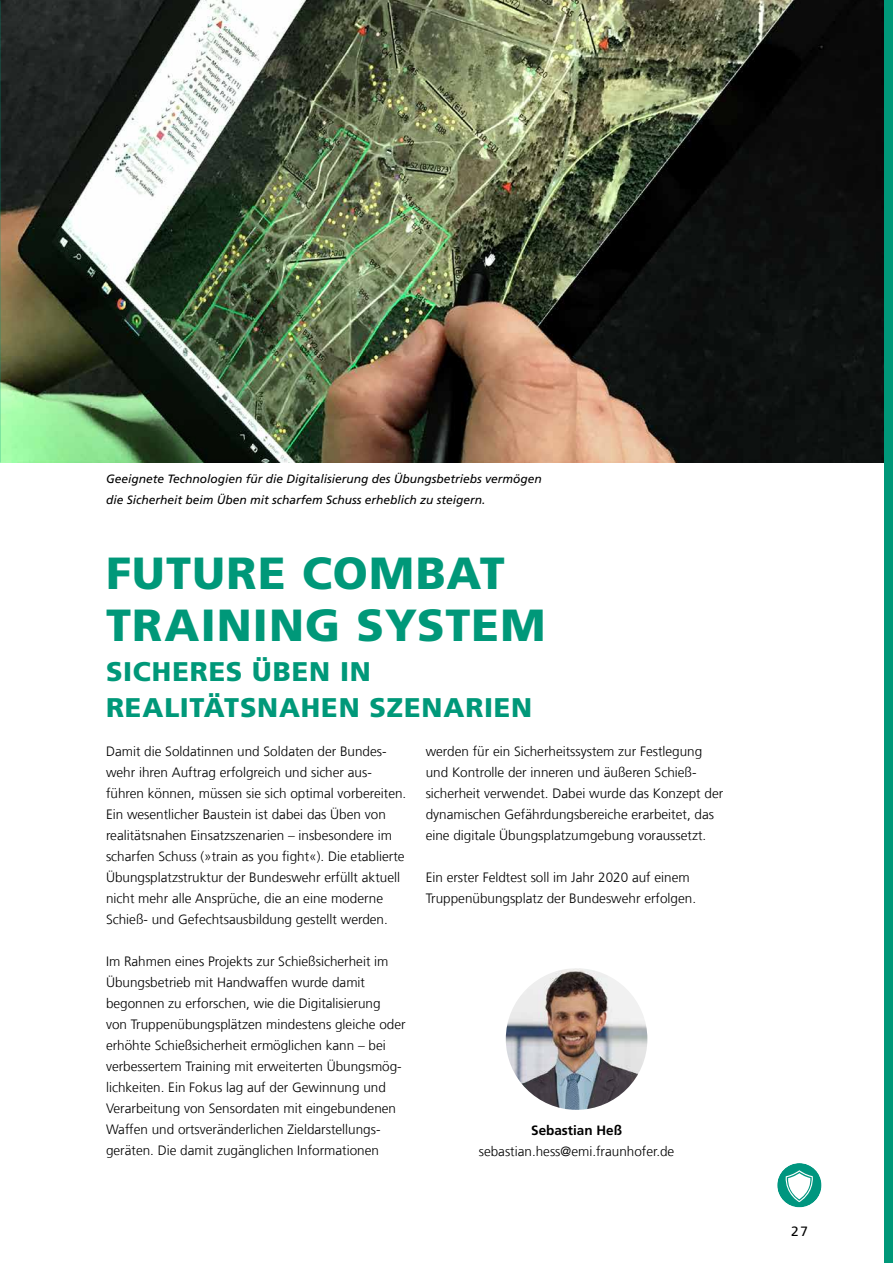
<style>
.page{position:relative;width:893px;height:1263px;background:#fff}
.page>*{position:absolute;margin:0;border:0;box-sizing:border-box;transform-origin:0 0}
.t1{font:900 45px/52.5px "Frutiger LT Com";letter-spacing:.025em;color:#009879}
.t2{font:900 27px/36px "Frutiger LT Com";letter-spacing:.03em;color:#009879}
.t3{font:300 13.5px/21px "Frutiger LT Com";color:#000}
.t4{font:700 13.5px "Frutiger LT Com";color:#000}
.t5{font:13.5px "Frutiger LT Com";color:#000}
.t6{font:italic 12px/21px "Frutiger LT Com";color:#000}
</style>
<div class="page">
<img style="left:1px;top:0;width:883px;height:462px">
<img style="left:0;top:0;width:1px;height:462px">
<div style="left:884px;top:0;width:9px;height:1263px;background:#009879"></div>
<div style="left:777px;top:1163px;width:44px;height:44px;background:#00967f;border-radius:50%"></div>
<svg style="left:786px;top:1170px;width:27px;height:32px"></svg>
<img style="left:506px;top:968px;width:141px;height:142px;border-radius:71px">
<p class="t6" style="left:106px;top:468px;width:437px">Geeignete Technologien für die Digitalisierung des Übungsbetriebs vermögen die Sicherheit beim Üben mit scharfem Schuss erheblich zu steigern.</p>
<h1 class="t1" style="left:106px;top:547px;width:441px">FUTURE COMBAT<br>TRAINING SYSTEM</h1>
<h2 class="t2" style="left:106px;top:654px;width:428px">SICHERES ÜBEN IN<br>REALITÄTSNAHEN SZENARIEN</h2>
<p class="t3" style="left:106px;top:741px;width:302px">Damit die Soldatinnen und Soldaten der Bundes&shy;wehr ihren Auftrag erfolgreich und sicher aus&shy;führen können, müssen sie sich optimal vorbereiten.<br>Ein wesentlicher Baustein ist dabei das Üben von realitätsnahen Einsatzszenarien – insbesondere im scharfen Schuss (»train as you fight«). Die etablierte Übungsplatzstruktur der Bundeswehr erfüllt aktuell nicht mehr alle Ansprüche, die an eine moderne Schieß- und Gefechtsausbildung gestellt werden.</p>
<p class="t3" style="left:106px;top:951px;width:301px">Im Rahmen eines Projekts zur Schießsicherheit im Übungsbetrieb mit Handwaffen wurde damit begonnen zu erforschen, wie die Digitalisierung<br>von Truppenübungsplätzen mindestens gleiche oder erhöhte Schießsicherheit ermöglichen kann – bei verbessertem Training mit erweiterten Übungsmög&shy;lichkeiten. Ein Fokus lag auf der Gewinnung und Verarbeitung von Sensordaten mit eingebundenen Waffen und ortsveränderlichen Zieldarstellungs&shy;geräten. Die damit zugänglichen Informationen</p>
<p class="t3" style="left:426px;top:741px;width:299px">werden für ein Sicherheitssystem zur Festlegung und Kontrolle der inneren und äußeren Schieß&shy;sicherheit verwendet. Dabei wurde das Konzept der dynamischen Gefährdungsbereiche erarbeitet, das eine digitale Übungsplatzumgebung voraussetzt.</p>
<p class="t3" style="left:426px;top:867px;width:272px">Ein erster Feldtest soll im Jahr 2020 auf einem<br>Truppenübungsplatz der Bundeswehr erfolgen.</p>
<p class="t4" style="left:531px;top:1122px;width:92px">Sebastian Heß</p>
<p class="t3" style="left:479px;top:1141px;width:197px">sebastian.hess@emi.fraunhofer.de</p>
<p class="t5" style="left:791px;top:1223px;width:18px">27</p>
</div>
